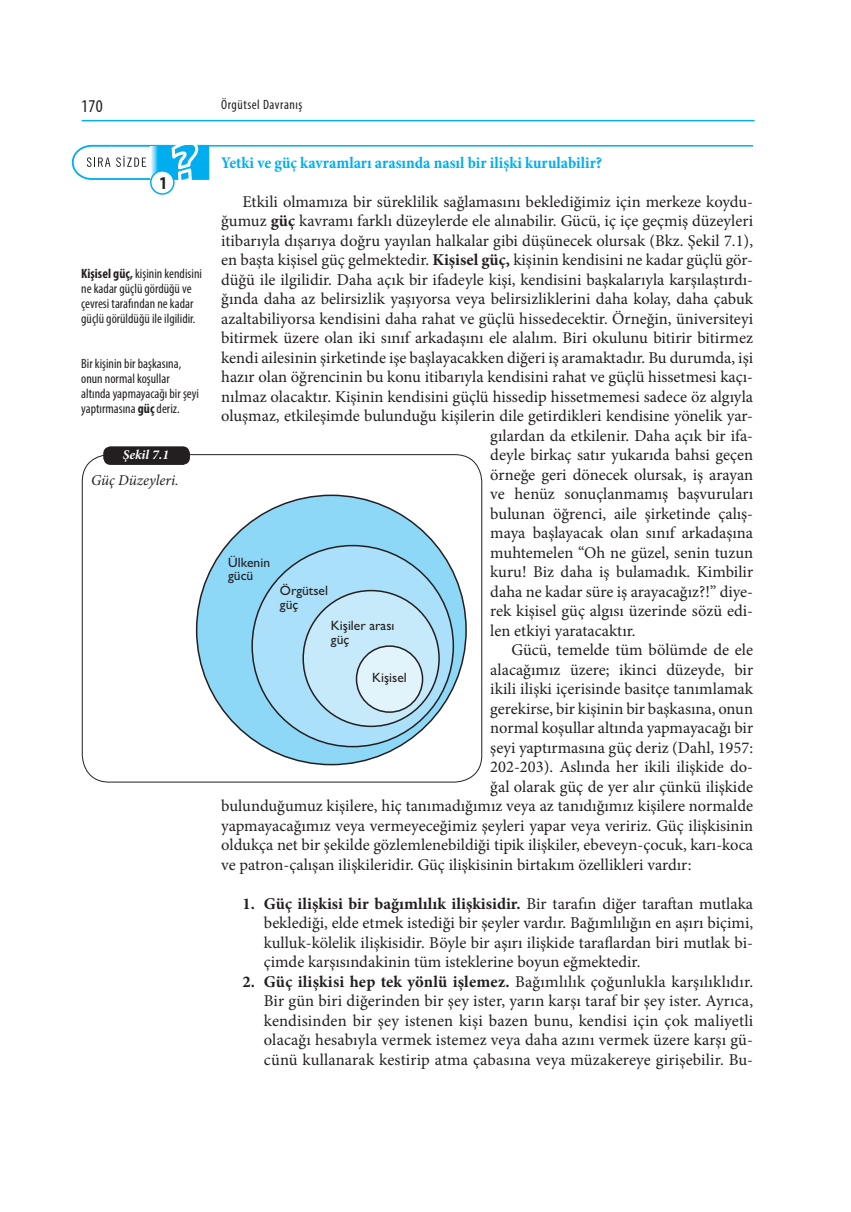
<style>
.page{position:relative;width:851px;height:1212px;background:#fff}
.page>*{position:absolute;margin:0;border:0;box-sizing:border-box;transform-origin:0 0}
.t1{font:condensed 18px "Myriad Pro";color:#231f20}
.t2{font:700 condensed 18px "Myriad Pro";color:#231f20}
.t3{font:16.5px/19.5px "Minion Pro";color:#231f20;text-align:justify}
.t4{font:700 condensed 16.5px "Minion Pro";color:#00aeef}
.t5{font:italic 15px "Minion Pro";color:#231f20}
.t6{font:condensed 13.5px/15px "Myriad Pro";color:#231f20}
.t7{font:500 13.5px/13.5px "Gill Sans";color:#231f20}
.t8{font:condensed 13.5px "Myriad Pro";letter-spacing:.04em;color:#231f20}
.t9{font:italic 700 13.5px "Minion Pro";letter-spacing:-.005em;color:#fff}
.s1{font-weight:700}
</style>
<div class="page">
<hr style="left:82px;top:120px;width:672px;height:1px;background:#00aeef">
<hr style="left:208px;top:145px;width:545px;height:2px;background:#00aeef">
<svg style="left:72px;top:145px;width:137px;height:35px"></svg>
<div style="left:151px;top:171px;width:23px;height:23px;background:#fff;border-radius:50%"></div>
<div style="left:150px;top:170px;width:25px;height:25px;border:2px solid #00aeef;border-radius:50%"></div>
<div style="left:103px;top:446px;width:87px;height:19px;background:#231f20;border-radius:8px"></div>
<div style="left:197px;top:495px;width:269px;height:270px;background:#8dd7f7;border-radius:50%"></div>
<div style="left:252px;top:546px;width:201px;height:201px;background:#aae0f9;border-radius:50%"></div>
<div style="left:303px;top:591px;width:136px;height:135px;background:#c6eafa;border-radius:50%"></div>
<div style="left:356px;top:646px;width:66px;height:66px;background:#e1f4fc;border-radius:50%"></div>
<div style="left:356px;top:645px;width:67px;height:68px;border:2px solid #231f20;border-radius:50%"></div>
<p class="t1" style="left:81px;top:95px;width:23px">170</p>
<p class="t8" style="left:221px;top:97px;width:83px">Örgütsel Davranış</p>
<p class="t2" style="left:159px;top:172px;width:9px">1</p>
<p class="t6" style="left:81px;top:266px;width:122px"><span class="s1">Kişisel güç,</span> kişinin kendisini ne kadar güçlü gördüğü ve çevresi tarafından ne kadar güçlü görüldüğü ile ilgilidir.</p>
<p class="t6" style="left:81px;top:356px;width:119px">Bir kişinin bir başkasına, onun normal koşullar altında yapmayacağı bir şeyi yaptırmasına <span class="s1">güç</span> deriz.</p>
<p class="t9" style="left:123px;top:445px;width:48px">Şekil 7.1</p>
<p class="t5" style="left:91px;top:470px;width:89px">Güç Düzeyleri.</p>
<p class="t4" style="left:221px;top:151px;width:382px">Yetki ve güç kavramları arasında nasıl bir ilişki kurulabilir?</p>
<p class="t3" style="left:242px;top:192px;width:512px">Etkili olmamıza bir süreklilik sağlamasını beklediğimiz için merkeze koydu-</p>
<p class="t3" style="left:221px;top:211px;width:533px">ğumuz <span class="s1">güç</span> kavramı farklı düzeylerde ele alınabilir. Gücü, iç içe geçmiş düzeyleri</p>
<p class="t3" style="left:221px;top:231px;width:533px">itibarıyla dışarıya doğru yayılan halkalar gibi düşünecek olursak (Bkz. Şekil 7.1),</p>
<p class="t3" style="left:221px;top:250px;width:533px">en başta kişisel güç gelmektedir. <span class="s1">Kişisel güç,</span> kişinin kendisini ne kadar güçlü gör-</p>
<p class="t3" style="left:221px;top:270px;width:533px">düğü ile ilgilidir. Daha açık bir ifadeyle kişi, kendisini başkalarıyla karşılaştırdı-</p>
<p class="t3" style="left:221px;top:289px;width:533px">ğında daha az belirsizlik yaşıyorsa veya belirsizliklerini daha kolay, daha çabuk</p>
<p class="t3" style="left:221px;top:309px;width:533px">azaltabiliyorsa kendisini daha rahat ve güçlü hissedecektir. Örneğin, üniversiteyi</p>
<p class="t3" style="left:221px;top:328px;width:533px">bitirmek üzere olan iki sınıf arkadaşını ele alalım. Biri okulunu bitirir bitirmez</p>
<p class="t3" style="left:221px;top:348px;width:533px">kendi ailesinin şirketinde işe başlayacakken diğeri iş aramaktadır. Bu durumda, işi</p>
<p class="t3" style="left:221px;top:367px;width:533px">hazır olan öğrencinin bu konu itibarıyla kendisini rahat ve güçlü hissetmesi kaçı-</p>
<p class="t3" style="left:221px;top:387px;width:533px">nılmaz olacaktır. Kişinin kendisini güçlü hissedip hissetmemesi sadece öz algıyla</p>
<p class="t3" style="left:221px;top:406px;width:533px">oluşmaz, etkileşimde bulunduğu kişilerin dile getirdikleri kendisine yönelik yar-</p>
<p class="t3" style="left:490px;top:426px;width:264px">gılardan da etkilenir. Daha açık bir ifa-</p>
<p class="t3" style="left:490px;top:445px;width:264px">deyle birkaç satır yukarıda bahsi geçen</p>
<p class="t3" style="left:490px;top:465px;width:264px">örneğe geri dönecek olursak, iş arayan</p>
<p class="t3" style="left:490px;top:484px;width:264px">ve henüz sonuçlanmamış başvuruları</p>
<p class="t3" style="left:490px;top:504px;width:264px">bulunan öğrenci, aile şirketinde çalış-</p>
<p class="t3" style="left:490px;top:523px;width:264px">maya başlayacak olan sınıf arkadaşına</p>
<p class="t3" style="left:490px;top:543px;width:264px">muhtemelen “Oh ne güzel, senin tuzun</p>
<p class="t3" style="left:490px;top:562px;width:264px">kuru! Biz daha iş bulamadık. Kimbilir</p>
<p class="t3" style="left:490px;top:582px;width:264px">daha ne kadar süre iş arayacağız?!” diye-</p>
<p class="t3" style="left:490px;top:601px;width:264px">rek kişisel güç algısı üzerinde sözü edi-</p>
<p class="t3" style="left:490px;top:621px;width:147px">len etkiyi yaratacaktır.</p>
<p class="t3" style="left:511px;top:640px;width:243px">Gücü, temelde tüm bölümde de ele</p>
<p class="t3" style="left:490px;top:660px;width:264px">alacağımız üzere; ikinci düzeyde, bir</p>
<p class="t3" style="left:490px;top:679px;width:264px">ikili ilişki içerisinde basitçe tanımlamak</p>
<p class="t3" style="left:490px;top:699px;width:264px">gerekirse, bir kişinin bir başkasına, onun</p>
<p class="t3" style="left:490px;top:718px;width:264px">normal koşullar altında yapmayacağı bir</p>
<p class="t3" style="left:490px;top:738px;width:264px">şeyi yaptırmasına güç deriz (Dahl, 1957:</p>
<p class="t3" style="left:490px;top:757px;width:264px">202-203). Aslında her ikili ilişkide do-</p>
<p class="t3" style="left:490px;top:777px;width:264px">ğal olarak güç de yer alır çünkü ilişkide</p>
<p class="t3" style="left:221px;top:796px;width:533px">bulunduğumuz kişilere, hiç tanımadığımız veya az tanıdığımız kişilere normalde</p>
<p class="t3" style="left:221px;top:816px;width:533px">yapmayacağımız veya vermeyeceğimiz şeyleri yapar veya veririz. Güç ilişkisinin</p>
<p class="t3" style="left:221px;top:835px;width:533px">oldukça net bir şekilde gözlemlenebildiği tipik ilişkiler, ebeveyn-çocuk, karı-koca</p>
<p class="t3" style="left:221px;top:855px;width:471px">ve patron-çalışan ilişkileridir. Güç ilişkisinin birtakım özellikleri vardır:</p>
<p class="t3" style="left:264px;top:894px;width:490px;text-indent:-21px"><span class="s1">1. Güç ilişkisi bir bağımlılık ilişkisidir.</span> Bir tarafın diğer taraf-tan mutlaka beklediği, elde etmek istediği bir şeyler vardır. Bağımlılığın en aşırı biçimi, kulluk-kölelik ilişkisidir. Böyle bir aşırı ilişkide taraf-lardan biri mutlak bi&shy;çimde karşısındakinin tüm isteklerine boyun eğmektedir.</p>
<p class="t3" style="left:264px;top:972px;width:490px;text-indent:-21px"><span class="s1">2. Güç ilişkisi hep tek yönlü işlemez.</span> Bağımlılık çoğunlukla karşılıklıdır.<br>Bir gün biri diğerinden bir şey ister, yarın karşı taraf bir şey ister. Ayrıca, kendisinden bir şey istenen kişi bazen bunu, kendisi için çok maliyetli olacağı hesabıyla vermek istemez veya daha azını vermek üzere karşı gü&shy;cünü kullanarak kestirip atma çabasına veya müzakereye girişebilir. Bu-</p>
<p class="t7" style="left:228px;top:555px;width:43px">Ülkenin gücü</p>
<p class="t7" style="left:280px;top:584px;width:50px">Örgütsel güç</p>
<p class="t7" style="left:331px;top:619px;width:65px">Kifliler aras› güç</p>
<p class="t7" style="left:372px;top:671px;width:36px">Kiflisel</p>
</div>
